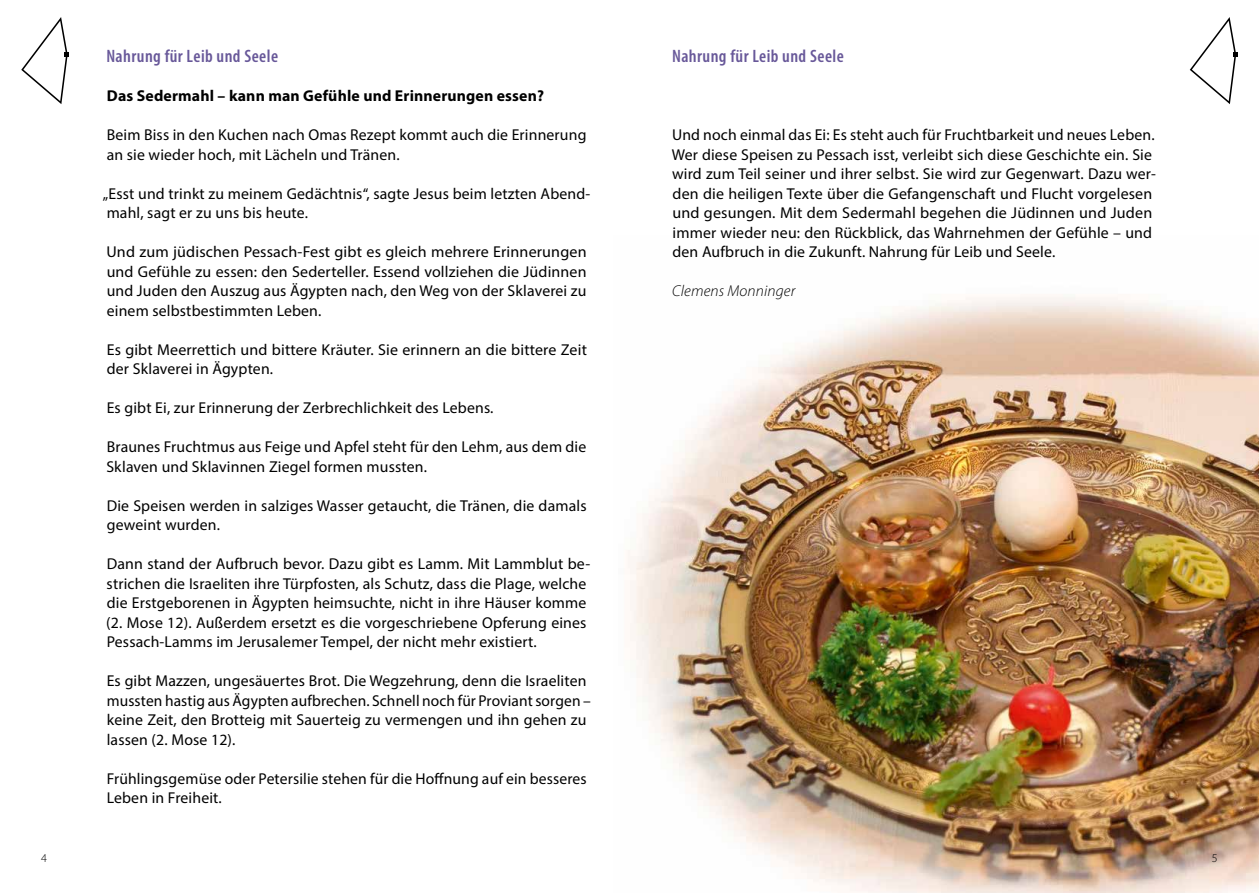
<style>
.page{position:relative;width:1259px;height:893px;background:#fff}
.page>*{position:absolute;margin:0;border:0;box-sizing:border-box;transform-origin:0 0}
.t1{font:600 condensed 18px "Myriad Pro";letter-spacing:.025em;color:#685899}
.t2{font:15.75px/19.5px "Myriad Pro";letter-spacing:.01em;color:#000}
.t3{font:700 15.75px "Myriad Pro";letter-spacing:.01em;color:#000}
.t4{font:italic 300 15.75px "Myriad Pro";letter-spacing:.01em;color:#000}
.t5{font:300 12px "Myriad Pro";color:#000}
</style>
<div class="page">
<svg style="left:21px;top:17px;width:48px;height:87px"></svg>
<svg style="left:1189px;top:17px;width:48px;height:87px"></svg>
<img style="left:628px;top:296px;width:631px;height:597px">
<p class="t1" style="left:106px;top:45px;width:173px">Nahrung für Leib und Seele</p>
<p class="t1" style="left:672px;top:45px;width:173px">Nahrung für Leib und Seele</p>
<p class="t3" style="left:107px;top:85px;width:439px">Das Sedermahl – kann man Gefühle und Erinnerungen essen?</p>
<p class="t2" style="left:107px;top:125px;width:481px">Beim Biss in den Kuchen nach Omas Rezept kommt auch die Erinnerung an sie wieder hoch, mit Lächeln und Tränen.</p>
<p class="t2" style="left:103px;top:183px;width:489px">„Esst und trinkt zu meinem Gedächtnis“, sagte Jesus beim letzten Abend&shy;mahl, sagt er zu uns bis heute.</p>
<p class="t2" style="left:106px;top:242px;width:481px;text-align:justify">Und zum jüdischen Pessach-Fest gibt es gleich mehrere Erinnerungen und Gefühle zu essen: den Sederteller. Essend vollziehen die Jüdinnen und Juden den Auszug aus Ägypten nach, den Weg von der Sklaverei zu einem selbstbestimmten Leben.</p>
<p class="t2" style="left:107px;top:339px;width:482px">Es gibt Meerrettich und bittere Kräuter. Sie erinnern an die bittere Zeit der Sklaverei in Ägypten.</p>
<p class="t2" style="left:107px;top:398px;width:388px">Es gibt Ei, zur Erinnerung der Zerbrechlichkeit des Lebens.</p>
<p class="t2" style="left:106px;top:437px;width:481px">Braunes Fruchtmus aus Feige und Apfel steht für den Lehm, aus dem die<br>Sklaven und Sklavinnen Ziegel formen mussten.</p>
<p class="t2" style="left:107px;top:495px;width:481px">Die Speisen werden in salziges Wasser getaucht, die Tränen, die damals geweint wurden.</p>
<p class="t2" style="left:106px;top:554px;width:485px">Dann stand der Aufbruch bevor. Dazu gibt es Lamm. Mit Lammblut be&shy;strichen die Israeliten ihre Türpfosten, als Schutz, dass die Plage, welche die Erstgeborenen in Ägypten heimsuchte, nicht in ihre Häuser komme (2. Mose 12). Außerdem ersetzt es die vorgeschriebene Opferung eines Pessach-Lamms im Jerusalemer Tempel, der nicht mehr existiert.</p>
<p class="t2" style="left:107px;top:671px;width:485px">Es gibt Mazzen, ungesäuertes Brot. Die Wegzehrung, denn die Israeliten mussten hastig aus Ägypten aufbrechen. Schnell noch für Proviant sorgen – keine Zeit, den Brotteig mit Sauerteig zu vermengen und ihn gehen zu lassen (2. Mose 12).</p>
<p class="t2" style="left:107px;top:768px;width:481px">Frühlingsgemüse oder Petersilie stehen für die Hoffnung auf ein besseres<br>Leben in Freiheit.</p>
<p class="t2" style="left:672px;top:125px;width:485px">Und noch einmal das Ei: Es steht auch für Fruchtbarkeit und neues Leben.<br>Wer diese Speisen zu Pessach isst, verleibt sich diese Geschichte ein. Sie wird zum Teil seiner und ihrer selbst. Sie wird zur Gegenwart. Dazu wer&shy;den die heiligen Texte über die Gefangenschaft und Flucht vorgelesen und gesungen. Mit dem Sedermahl begehen die Jüdinnen und Juden immer wieder neu: den Rückblick, das Wahrnehmen der Gefühle – und den Aufbruch in die Zukunft. Nahrung für Leib und Seele.</p>
<p class="t4" style="left:672px;top:281px;width:124px">Clemens Monninger</p>
<p class="t5" style="left:41px;top:850px;width:7px">4</p>
<p class="t5" style="left:1211px;top:850px;width:7px">5</p>
</div>
